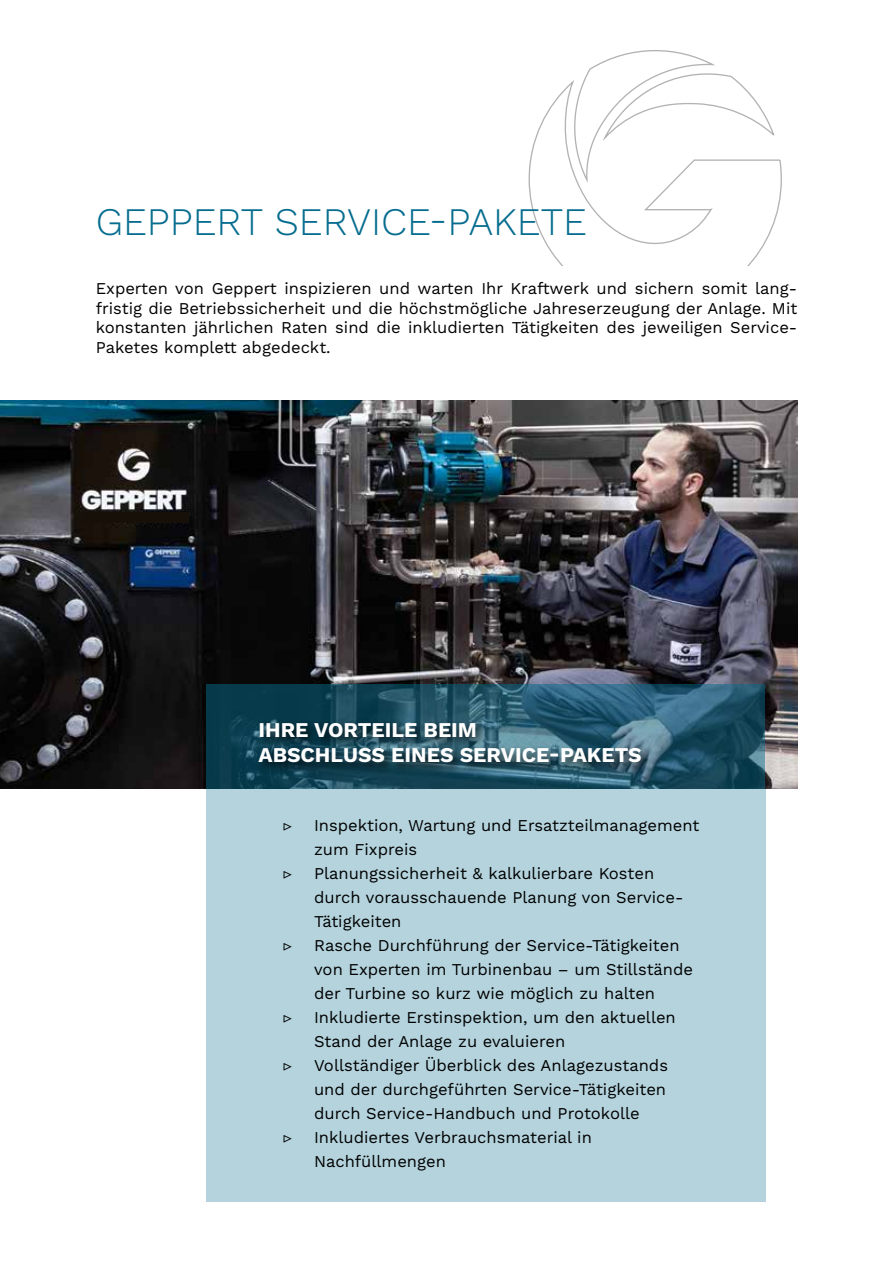
<style>
.page{position:relative;width:893px;height:1263px;background:#fff}
.page>*{position:absolute;margin:0;border:0;box-sizing:border-box;transform-origin:0 0}
.t1{font:300 39px "Work Sans";color:#066d8f}
.t2{font:700 21px/25.2px "Work Sans";color:#fff}
.t3{font:16.5px/24px "Work Sans";color:#000}
.t4{font:16.5px "Minion Pro";color:#000}
</style>
<div class="page">
<img style="left:0;top:401px;width:797px;height:388px">
<svg style="left:206px;top:685px;width:559px;height:104px;background:#1d4f63"></svg>
<svg style="left:529px;top:50px;width:253px;height:215px"></svg>
<div style="left:82px;top:512px;width:107px;height:11px;background:#171008"></div>
<div style="left:206px;top:789px;width:559px;height:412px;background:#b4d3dd"></div>
<div style="left:256px;top:719px;width:397px;height:56px;background:#000;opacity:.75"></div>
<h1 class="t1" style="left:96px;top:199px;width:493px">GEPPERT SERVICE-PAKETE</h1>
<p class="t3" style="left:96px;top:280px;width:703px;line-height:19.5px;text-align:justify">Experten von Geppert inspizieren und warten Ihr Kraftwerk und sichern somit lang&shy;fristig die Betriebssicherheit und die höchstmögliche Jahreserzeugung der Anlage. Mit konstanten jährlichen Raten sind die inkludierten Tätigkeiten des jeweiligen Service-Paketes komplett abgedeckt.</p>
<p class="t2" style="left:259px;top:718px;width:385px">IHRE VORTEILE BEIM<br>ABSCHLUSS EINES SERVICE-PAKETS</p>
<p class="t4" style="left:283px;top:815px;width:11px">▷</p>
<p class="t3" style="left:314px;top:814px;width:387px">Inspektion, Wartung und Ersatzteilmanagement zum Fixpreis</p>
<p class="t4" style="left:283px;top:863px;width:11px">▷</p>
<p class="t3" style="left:314px;top:862px;width:371px">Planungssicherheit &amp; kalkulierbare Kosten durch vorausschauende Planung von Service-<br>Tätigkeiten</p>
<p class="t4" style="left:283px;top:935px;width:11px">▷</p>
<p class="t3" style="left:314px;top:934px;width:381px">Rasche Durchführung der Service-Tätigkeiten von Experten im Turbinenbau – um Stillstände der Turbine so kurz wie möglich zu halten</p>
<p class="t4" style="left:283px;top:1007px;width:11px">▷</p>
<p class="t3" style="left:314px;top:1006px;width:363px">Inkludierte Erstinspektion, um den aktuellen<br>Stand der Anlage zu evaluieren</p>
<p class="t4" style="left:283px;top:1055px;width:11px">▷</p>
<p class="t3" style="left:314px;top:1054px;width:355px;text-align:justify">Vollständiger Überblick des Anlagezustands und der durchgeführten Service-Tätigkeiten durch Service-Handbuch und Protokolle</p>
<p class="t4" style="left:283px;top:1127px;width:11px">▷</p>
<p class="t3" style="left:314px;top:1126px;width:279px">Inkludiertes Verbrauchsmaterial in<br>Nachfüllmengen</p>
</div>
